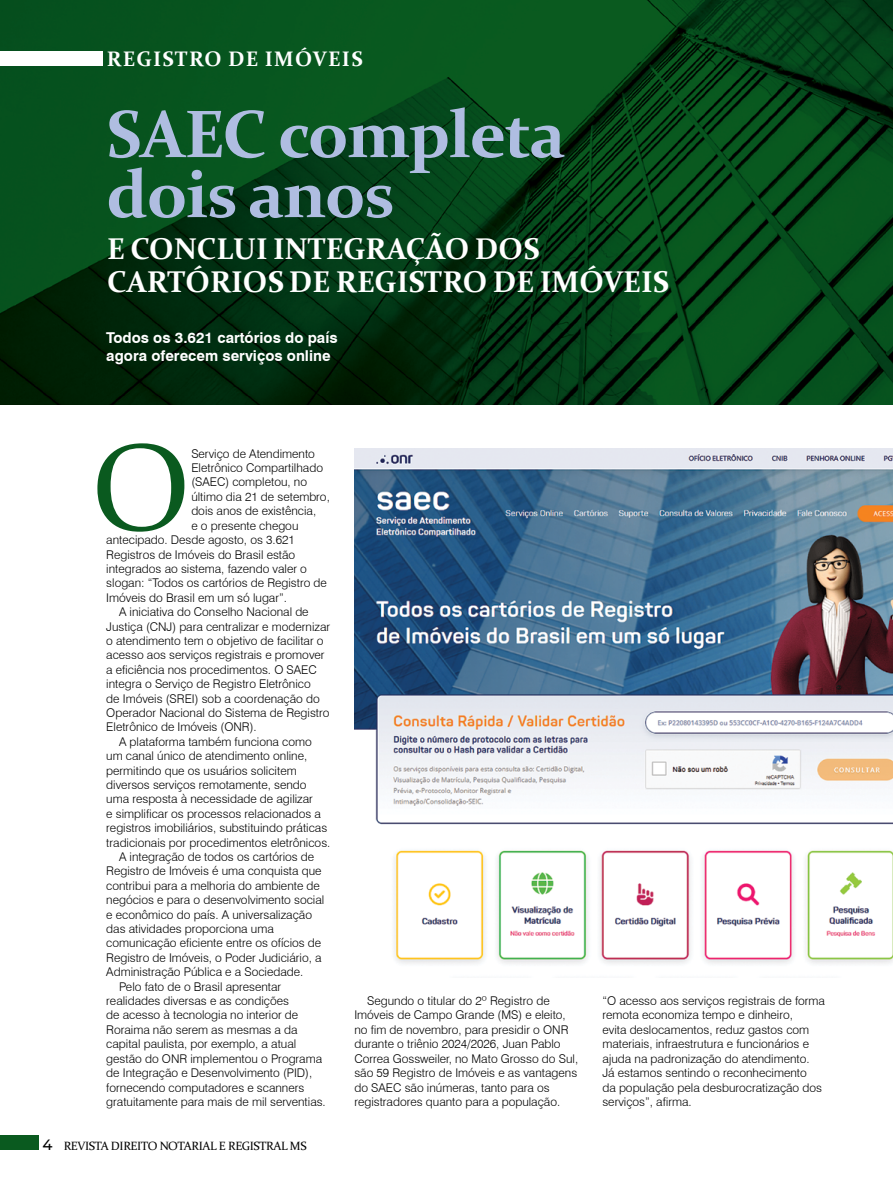
<style>
.page{position:relative;width:893px;height:1191px;background:#fff}
.page>*{position:absolute;margin:0;border:0;box-sizing:border-box;transform-origin:0 0}
.t1{font:123px "Constantia";color:#0a5a1f}
.t2{font:700 67.5px/60px "Constantia";letter-spacing:-.02em;color:#afbde1}
.t3{font:700 30px/33px "Constantia";color:#fff}
.t4{font:700 21px "Constantia";letter-spacing:.06em;color:#fff}
.t5{font:700 15px/18px "Swiss 721 BT";color:#fff}
.t6{font:300 12px/14.4px "Swiss 721 BT";color:#000}
.t7{font:12px "Constantia";letter-spacing:-.03em;color:#000}
.s1{font-family:"Montserrat";font-weight:500;font-size:15px}
</style>
<div class="page">
<img style="left:354px;top:448px;width:539px;height:516px">
<img style="left:0;top:0;width:893px;height:404px">
<div style="left:0;top:51px;width:102px;height:15px;background:#fff"></div>
<div style="left:0;top:1135px;width:38px;height:15px;background:#0a5a1f"></div>
<h3 class="t4" style="left:107px;top:44px;width:257px">REGISTRO DE IMÓVEIS</h3>
<h2 class="t2" style="left:106px;top:101px;width:461px">SAEC completa dois anos</h2>
<h3 class="t3" style="left:107px;top:231px;width:563px">E CONCLUI INTEGRAÇÃO DOS<br>CARTÓRIOS DE REGISTRO DE IMÓVEIS</h3>
<p class="t5" style="left:106px;top:329px;width:233px">Todos os 3.621 cartórios do país agora oferecem serviços online</p>
<h1 class="t1" style="left:91px;top:404px;width:100px">O</h1>
<p class="t6" style="left:191px;top:446px;width:125px">Serviço de Atendimento</p>
<p class="t6" style="left:191px;top:460px;width:133px">Eletrônico Compartilhado</p>
<p class="t6" style="left:191px;top:475px;width:117px">(SAEC) completou, no</p>
<p class="t6" style="left:191px;top:489px;width:140px">último dia 21 de setembro,</p>
<p class="t6" style="left:191px;top:504px;width:126px">dois anos de existência,</p>
<p class="t6" style="left:191px;top:518px;width:109px">e o presente chegou</p>
<p class="t6" style="left:106px;top:532px;width:190px">antecipado. Desde agosto, os 3.621</p>
<p class="t6" style="left:106px;top:547px;width:191px">Registros de Imóveis do Brasil estão</p>
<p class="t6" style="left:106px;top:561px;width:202px">integrados ao sistema, fazendo valer o</p>
<p class="t6" style="left:106px;top:576px;width:222px">slogan: “Todos os cartórios de Registro de</p>
<p class="t6" style="left:106px;top:590px;width:182px">Imóveis do Brasil em um só lugar”.</p>
<p class="t6" style="left:119px;top:604px;width:191px">A iniciativa do Conselho Nacional de</p>
<p class="t6" style="left:106px;top:619px;width:225px">Justiça (CNJ) para centralizar e modernizar</p>
<p class="t6" style="left:106px;top:633px;width:219px">o atendimento tem o objetivo de facilitar o</p>
<p class="t6" style="left:106px;top:648px;width:220px">acesso aos serviços registrais e promover</p>
<p class="t6" style="left:106px;top:662px;width:212px">a eficiência nos procedimentos. O SAEC</p>
<p class="t6" style="left:106px;top:676px;width:206px">integra o Serviço de Registro Eletrônico</p>
<p class="t6" style="left:106px;top:691px;width:215px">de Imóveis (SREI) sob a coordenação do</p>
<p class="t6" style="left:106px;top:705px;width:225px">Operador Nacional do Sistema de Registro</p>
<p class="t6" style="left:106px;top:720px;width:152px">Eletrônico de Imóveis (ONR).</p>
<p class="t6" style="left:119px;top:734px;width:194px">A plataforma também funciona como</p>
<p class="t6" style="left:106px;top:748px;width:202px">um canal único de atendimento online,</p>
<p class="t6" style="left:106px;top:763px;width:192px">permitindo que os usuários solicitem</p>
<p class="t6" style="left:106px;top:777px;width:202px">diversos serviços remotamente, sendo</p>
<p class="t6" style="left:106px;top:792px;width:208px">uma resposta à necessidade de agilizar</p>
<p class="t6" style="left:106px;top:806px;width:216px">e simplificar os processos relacionados a</p>
<p class="t6" style="left:106px;top:820px;width:222px">registros imobiliários, substituindo práticas</p>
<p class="t6" style="left:106px;top:835px;width:226px">tradicionais por procedimentos eletrônicos.</p>
<p class="t6" style="left:119px;top:849px;width:197px">A integração de todos os cartórios de</p>
<p class="t6" style="left:106px;top:864px;width:217px">Registro de Imóveis é uma conquista que</p>
<p class="t6" style="left:106px;top:878px;width:215px">contribui para a melhoria do ambiente de</p>
<p class="t6" style="left:106px;top:892px;width:219px">negócios e para o desenvolvimento social</p>
<p class="t6" style="left:106px;top:907px;width:207px">e econômico do país. A universalização</p>
<p class="t6" style="left:106px;top:921px;width:169px">das atividades proporciona uma</p>
<p class="t6" style="left:106px;top:936px;width:216px">comunicação eficiente entre os ofícios de</p>
<p class="t6" style="left:106px;top:950px;width:217px">Registro de Imóveis, o Poder Judiciário, a</p>
<p class="t6" style="left:106px;top:964px;width:199px">Administração Pública e a Sociedade.</p>
<p class="t6" style="left:119px;top:979px;width:164px">Pelo fato de o Brasil apresentar</p>
<p class="t6" style="left:106px;top:993px;width:184px">realidades diversas e as condições</p>
<p class="t6" style="left:106px;top:1008px;width:193px">de acesso à tecnologia no interior de</p>
<p class="t6" style="left:106px;top:1022px;width:193px">Roraima não serem as mesmas a da</p>
<p class="t6" style="left:106px;top:1036px;width:192px">capital paulista, por exemplo, a atual</p>
<p class="t6" style="left:106px;top:1051px;width:217px">gestão do ONR implementou o Programa</p>
<p class="t6" style="left:106px;top:1065px;width:207px">de Integração e Desenvolvimento (PID),</p>
<p class="t6" style="left:106px;top:1080px;width:200px">fornecendo computadores e scanners</p>
<p class="t6" style="left:106px;top:1094px;width:221px">gratuitamente para mais de mil serventias.</p>
<p class="t7" style="left:43px;top:1138px;width:266px"><span class="s1">4</span> REVISTA DIREITO NOTARIAL E REGISTRAL MS</p>
<p class="t6" style="left:354px;top:993px;width:225px;text-indent:13px">Segundo o titular do 2º Registro de Imóveis de Campo Grande (MS) e eleito, no fim de novembro, para presidir o ONR durante o triênio 2024/2026, Juan Pablo Correa Gossweiler, no Mato Grosso do Sul, são 59 Registro de Imóveis e as vantagens do SAEC são inúmeras, tanto para os registradores quanto para a população.</p>
<p class="t6" style="left:602px;top:993px;width:224px">“O acesso aos serviços registrais de forma remota economiza tempo e dinheiro,<br>evita deslocamentos, reduz gastos com materiais, infraestrutura e funcionários e ajuda na padronização do atendimento.<br>Já estamos sentindo o reconhecimento<br>da população pela desburocratização dos serviços”, afirma.</p>
</div>
